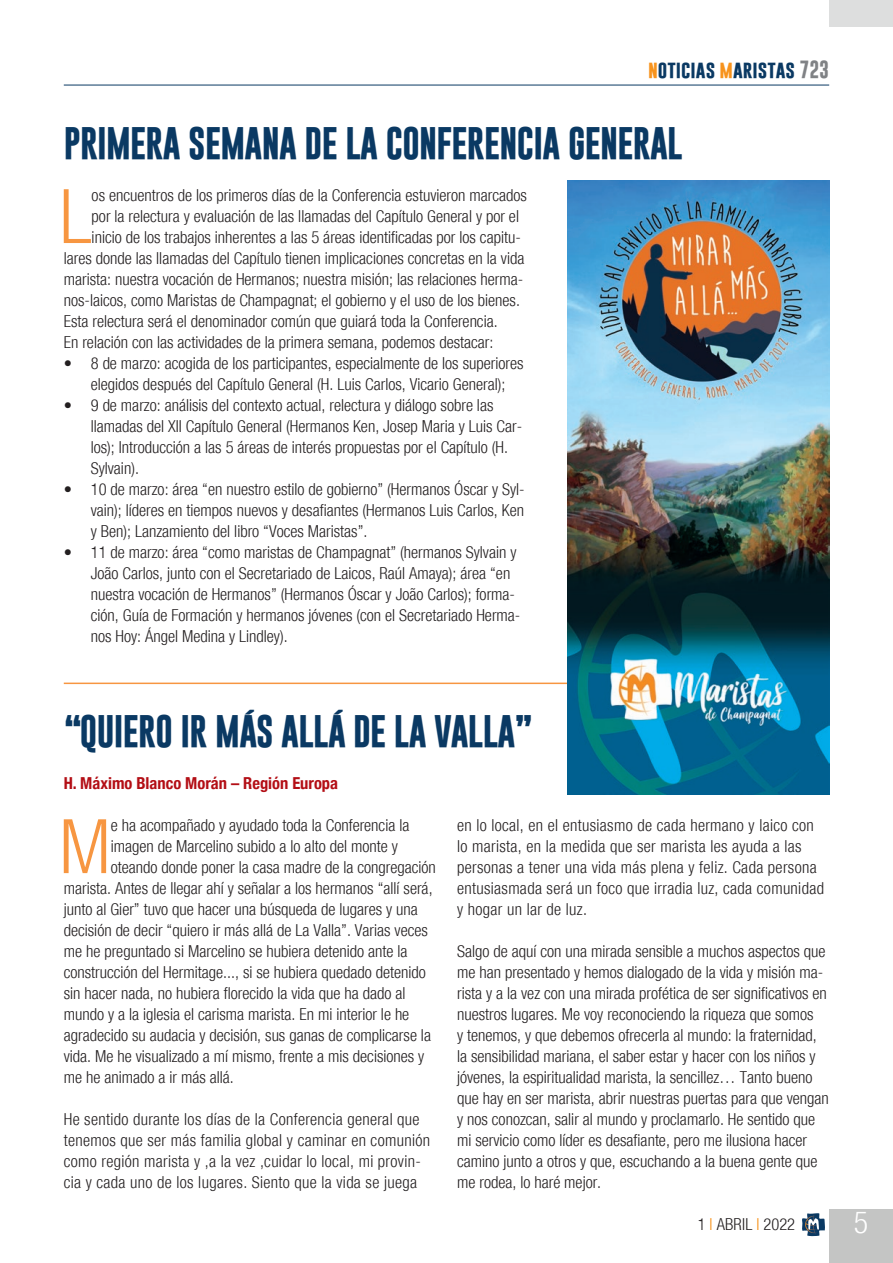
<style>
.page{position:relative;width:893px;height:1263px;background:#fff}
.page>*{position:absolute;margin:0;border:0;box-sizing:border-box;transform-origin:0 0}
.Normal__Web{font:300 condensed 75.3px "Helvetica Neue";color:#f79641}
.Testo_normal{font:300 condensed 75.3px "Helvetica Neue";color:#f79641}
.Titolo{font:700 33px "Gobold";letter-spacing:-.02em;color:#0a3963}
.t1{font:300 condensed 30px "Helvetica Neue";color:#fff}
.t2{font:700 18px "Gobold";color:#0a3963}
.Testo_normal-2{font:300 condensed 16.5px/21px "Helvetica Neue";color:#231f20}
.Normal__Web-2{font:300 condensed 16.5px "Helvetica Neue";color:#231f20}
.Testo_normal-3{font:300 condensed 16.5px/21px "Helvetica Neue";letter-spacing:.02em;color:#231f20}
.Heading_3{font:700 condensed 16.5px "Helvetica Neue";color:#b30e15}
.s1{color:#f7931d}
.s2{color:#808285}
</style>
<div class="page">
<div style="left:829px;top:1209px;width:64px;height:54px;background:#c4c5c4"></div>
<hr style="left:64px;top:85px;width:765px;height:1px;background:#0a3963">
<svg style="left:802px;top:1213px;width:23px;height:23px"></svg>
<div style="left:829px;top:0;width:64px;height:27px;background:#dddede"></div>
<hr style="left:64px;top:683px;width:761px;height:1px;background:#f79641">
<img style="left:568px;top:180px;width:261px;height:615px">
<p class="t2" style="left:648px;top:57px;width:183px"><span class="s1">n</span>oticias <span class="s1">m</span>aristas <span class="s2">723</span></p>
<p class="Titolo" style="left:64px;top:122px;width:620px">PRIMERA SEMANA DE LA CONFERENCIA GENERAL</p>
<p class="Normal__Web" style="left:60px;top:173px;width:34px">L</p>
<p class="Normal__Web-2" style="left:92px;top:186px;width:437px">os encuentros de los primeros días de la Conferencia estuvieron marcados</p>
<p class="Normal__Web-2" style="left:92px;top:207px;width:429px">por la relectura y evaluación de las llamadas del Capítulo General y por el</p>
<p class="Normal__Web-2" style="left:92px;top:228px;width:431px">inicio de los trabajos inherentes a las 5 áreas identificadas por los capitu-</p>
<p class="Normal__Web-2" style="left:64px;top:249px;width:462px">lares donde las llamadas del Capítulo tienen implicaciones concretas en la vida</p>
<p class="Normal__Web-2" style="left:64px;top:270px;width:461px">marista: nuestra vocación de Hermanos; nuestra misión; las relaciones herma-</p>
<p class="Normal__Web-2" style="left:64px;top:291px;width:458px">nos-laicos, como Maristas de Champagnat; el gobierno y el uso de los bienes.</p>
<p class="Normal__Web-2" style="left:64px;top:312px;width:435px">Esta relectura será el denominador común que guiará toda la Conferencia.</p>
<p class="Normal__Web-2" style="left:64px;top:333px;width:431px">En relación con las actividades de la primera semana, podemos destacar:</p>
<p class="Testo_normal-2" style="left:64px;top:353px;width:461px;text-align:center">• 8 de marzo: acogida de los participantes, especialmente de los superiores elegidos después del Capítulo General (H. Luis Carlos, Vicario General);</p>
<p class="Testo_normal-2" style="left:91px;top:395px;width:433px;text-indent:-27px">• 9 de marzo: análisis del contexto actual, relectura y diálogo sobre las llamadas del XII Capítulo General (Hermanos Ken, Josep Maria y Luis Car&shy;los); Introducción a las 5 áreas de interés propuestas por el Capítulo (H.<br>Sylvain).</p>
<p class="Testo_normal-2" style="left:91px;top:479px;width:435px;text-align:justify;text-indent:-27px">• 10 de marzo: área “en nuestro estilo de gobierno” (Hermanos Óscar y Syl&shy;vain); líderes en tiempos nuevos y desafiantes (Hermanos Luis Carlos, Ken y Ben); Lanzamiento del libro “Voces Maristas”.</p>
<p class="Testo_normal-2" style="left:91px;top:542px;width:431px;text-indent:-27px">• 11 de marzo: área “como maristas de Champagnat” (hermanos Sylvain y João Carlos, junto con el Secretariado de Laicos, Raúl Amaya); área “en nuestra vocación de Hermanos” (Hermanos Óscar y João Carlos); forma&shy;ción, Guía de Formación y hermanos jóvenes (con el Secretariado Herma&shy;nos Hoy: Ángel Medina y Lindley).</p>
<p class="Titolo" style="left:64px;top:710px;width:470px">“QUIERO IR MÁS ALLÁ DE LA VALLA”</p>
<p class="Heading_3" style="left:64px;top:769px;width:276px">H. Máximo Blanco Morán – Región Europa</p>
<p class="Testo_normal" style="left:59px;top:803px;width:53px">M</p>
<p class="Testo_normal-2" style="left:111px;top:815px;width:300px">e ha acompañado y ayudado toda la Conferencia la</p>
<p class="Testo_normal-2" style="left:111px;top:836px;width:288px">imagen de Marcelino subido a lo alto del monte y</p>
<p class="Testo_normal-2" style="left:111px;top:857px;width:327px">oteando donde poner la casa madre de la congregación</p>
<p class="Testo_normal-2" style="left:64px;top:878px;width:370px">marista. Antes de llegar ahí y señalar a los hermanos “allí será,</p>
<p class="Testo_normal-2" style="left:64px;top:899px;width:356px">junto al Gier” tuvo que hacer una búsqueda de lugares y una</p>
<p class="Testo_normal-2" style="left:64px;top:920px;width:366px">decisión de decir “quiero ir más allá de La Valla”. Varias veces</p>
<p class="Testo_normal-2" style="left:64px;top:941px;width:345px">me he preguntado si Marcelino se hubiera detenido ante la</p>
<p class="Testo_normal-2" style="left:64px;top:962px;width:364px">construcción del Hermitage..., si se hubiera quedado detenido</p>
<p class="Testo_normal-2" style="left:64px;top:983px;width:343px">sin hacer nada, no hubiera florecido la vida que ha dado al</p>
<p class="Testo_normal-2" style="left:64px;top:1004px;width:347px">mundo y a la iglesia el carisma marista. En mi interior le he</p>
<p class="Testo_normal-2" style="left:64px;top:1025px;width:369px">agradecido su audacia y decisión, sus ganas de complicarse la</p>
<p class="Testo_normal-2" style="left:64px;top:1046px;width:362px">vida. Me he visualizado a mí mismo, frente a mis decisiones y</p>
<p class="Testo_normal-2" style="left:64px;top:1067px;width:172px">me he animado a ir más allá.</p>
<p class="Testo_normal-3" style="left:64px;top:1109px;width:368px">He sentido durante los días de la Conferencia general que tenemos que ser más familia global y caminar en comunión como región marista y ,a la vez ,cuidar lo local, mi provin&shy;cia y cada uno de los lugares. Siento que la vida se juega</p>
<p class="Testo_normal-3" style="left:457px;top:815px;width:368px">en lo local, en el entusiasmo de cada hermano y laico con lo marista, en la medida que ser marista les ayuda a las personas a tener una vida más plena y feliz. Cada persona entusiasmada será un foco que irradia luz, cada comunidad y hogar un lar de luz.</p>
<p class="Testo_normal-2" style="left:457px;top:941px;width:373px">Salgo de aquí con una mirada sensible a muchos aspectos que me han presentado y hemos dialogado de la vida y misión ma&shy;rista y a la vez con una mirada profética de ser significativos en nuestros lugares. Me voy reconociendo la riqueza que somos<br>y tenemos, y que debemos ofrecerla al mundo: la fraternidad, la sensibilidad mariana, el saber estar y hacer con los niños y jóvenes, la espiritualidad marista, la sencillez… Tanto bueno que hay en ser marista, abrir nuestras puertas para que vengan y nos conozcan, salir al mundo y proclamarlo. He sentido que mi servicio como líder es desafiante, pero me ilusiona hacer camino junto a otros y que, escuchando a la buena gente que me rodea, lo haré mejor.</p>
<p class="Testo_normal-2" style="left:698px;top:1214px;width:99px">1 <span class="s1">I</span> ABRIL <span class="s1">I</span> 2022</p>
<h3 class="t1" style="left:854px;top:1205px;width:16px">5</h3>
</div>
